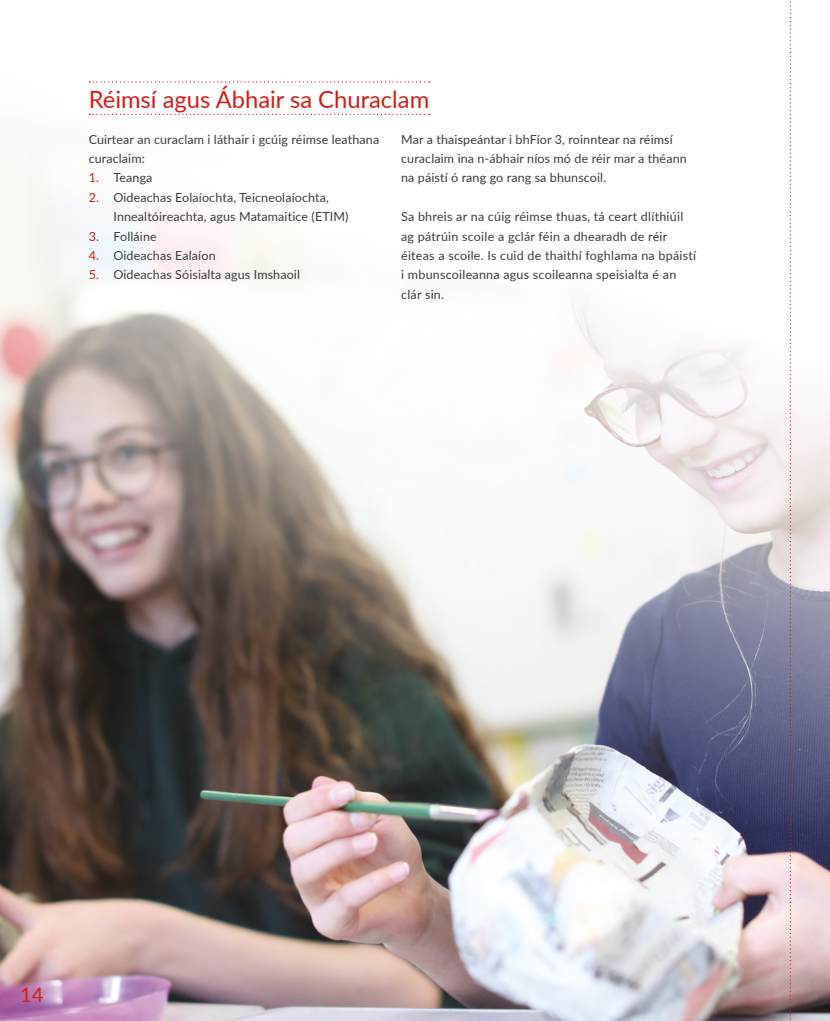
<style>
.page{position:relative;width:830px;height:1021px;background:#fff}
.page>*{position:absolute;margin:0;border:0;box-sizing:border-box;transform-origin:0 0}
.t1{font:23.75px "Lato";color:#d21e16}
.t2{font:20px "Lato";color:#d21e16}
.t3{font:12.5px/19.4px "Lato";letter-spacing:.01em;color:#3c3c3b}
.s1{color:#d21e16}
</style>
<div class="page">
<img style="left:0;top:81px;width:829px;height:939px">
<svg style="left:89px;top:81px;width:340px;height:2px"></svg>
<svg style="left:89px;top:114px;width:340px;height:1px"></svg>
<svg style="left:789px;top:1px;width:2px;height:1020px"></svg>
<h1 class="t1" style="left:89px;top:82px;width:342px">Réimsí agus Ábhair sa Churaclam</h1>
<p class="t3" style="left:89px;top:129px;width:292px">Cuirtear an curaclam i láthair i gcúig réimse leathana curaclaim:</p>
<p class="t3" style="left:89px;top:168px;width:65px"><span class="s1">1.</span> Teanga</p>
<p class="t3" style="left:113px;top:187px;width:236px;text-indent:-25px"><span class="s1">2.</span> Oideachas Eolaíochta, Teicneolaíochta,<br>Innealtóireachta, agus Matamaitice (ETIM)</p>
<p class="t3" style="left:89px;top:226px;width:69px"><span class="s1">3.</span> Folláine</p>
<p class="t3" style="left:89px;top:245px;width:128px"><span class="s1">4.</span> Oideachas Ealaíon</p>
<p class="t3" style="left:89px;top:265px;width:213px"><span class="s1">5.</span> Oideachas Sóisialta agus Imshaoil</p>
<p class="t3" style="left:401px;top:129px;width:287px">Mar a thaispeántar i bhFíor 3, roinntear na réimsí curaclaim ina n-ábhair níos mó de réir mar a théann na páistí ó rang go rang sa bhunscoil.</p>
<p class="t3" style="left:401px;top:206px;width:296px">Sa bhreis ar na cúig réimse thuas, tá ceart dlíthiúil ag pátrúin scoile a gclár féin a dhearadh de réir éiteas a scoile. Is cuid de thaithí foghlama na bpáistí i mbunscoileanna agus scoileanna speisialta é an clár sin.</p>
<h2 class="t2" style="left:20px;top:980px;width:25px">14</h2>
</div>
